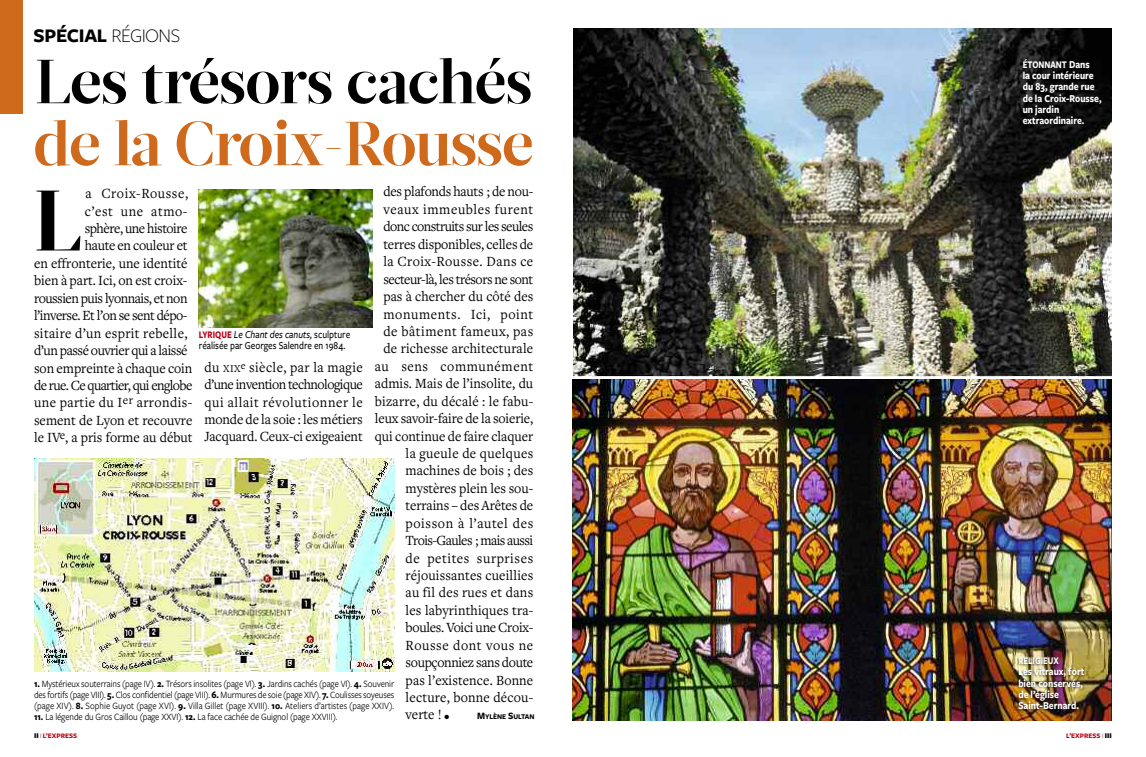
<style>
.page{position:relative;width:1146px;height:757px;background:#fff}
.page>*{position:absolute;margin:0;border:0;box-sizing:border-box;transform-origin:0 0}
.t1{font:900 85.5px "Glosa Display";color:#000;scale:.95 1}
.t2{font:700 62px "Glosa Display";letter-spacing:-.01em;color:#000}
.t3{font:700 62px "Glosa Display";letter-spacing:-.025em;color:#cf691b}
.t4{font:700 20px "Freight Sans Pro";letter-spacing:-.015em;color:#000}
.t5{font:14.6px/17.4px "Freight Text Pro";color:#000;text-align:justify;scale:.95 1}
.t6{font:14.6px "Freight Text Pro";letter-spacing:.045em;color:#000;scale:.95 1}
.t7{font:14.6px "Freight Text Pro";letter-spacing:-.035em;color:#000;scale:.95 1}
.t8{font:14.6px "Freight Text Pro";letter-spacing:-.02em;color:#000;scale:.95 1}
.t9{font:14.6px "Freight Text Pro";letter-spacing:-.04em;color:#000;scale:.95 1}
.t10{font:14.6px "Freight Text Pro";letter-spacing:.025em;color:#000;scale:.95 1}
.t11{font:14.6px "Freight Text Pro";letter-spacing:.02em;color:#000;scale:.95 1}
.t12{font:14.6px "Freight Text Pro";letter-spacing:-.045em;color:#000;scale:.95 1}
.t13{font:14.6px "Freight Text Pro";letter-spacing:-.03em;color:#000;scale:.95 1}
.t14{font:14.6px "Freight Text Pro";letter-spacing:.03em;color:#000;scale:.95 1}
.t15{font:14.6px "Freight Text Pro";letter-spacing:.035em;color:#000;scale:.95 1}
.t16{font:14.6px "Freight Text Pro";letter-spacing:.04em;color:#000;scale:.95 1}
.t17{font:14.6px "Freight Text Pro";letter-spacing:-.025em;color:#000;scale:.95 1}
.t18{font:700 11px/11.3px "Freight Sans Pro";color:#fff;scale:.85 1}
.t19{font:500 11px/11.3px "Freight Sans Pro";color:#000;scale:.85 1}
.t20{font:700 10.5px "Freight Sans Pro";color:#fff;scale:.8 1}
.t21{font:10px/11.2px "Freight Sans Pro";color:#000;text-align:justify;scale:.9 1}
.t22{font:700 7.5px "Freight Sans Pro";letter-spacing:-.005em;color:#000;scale:.95 1}
.t23{font:700 7.1px "Freight Sans Pro";color:#b90016}
.t24{font:6px "Zapf Dingbats";color:#000}
.s1{font-weight:300}
.s2{font-size:10px}
.s3{font-weight:700;font-size:10.5px;color:#b90016}
.s4{font-style:italic}
.s5{font-size:10.9px}
.s6{font-weight:700}
.s7{font-weight:900;font-size:7.5px;color:#000}
.s8{font-weight:300;font-size:7px;color:#000}
.s9{font-size:11px}
</style>
<div class="page">
<div style="left:0;top:0;width:23px;height:113px;background:#cf691b"></div>
<img style="left:34px;top:458px;width:360px;height:213px">
<img style="left:199px;top:190px;width:173px;height:137px">
<img style="left:573px;top:28px;width:538px;height:349px">
<img style="left:573px;top:380px;width:538px;height:340px">
<img style="left:1013px;top:639px;width:93px;height:82px">
<h3 class="t4" style="left:34px;top:23px;width:148px">SPÉCIAL <span class="s1">RÉGIONS</span></h3>
<h2 class="t2" style="left:35px;top:60px;width:499px">Les trésors cachés</h2>
<h2 class="t3" style="left:34px;top:122px;width:501px">de la Croix-Rousse</h2>
<p class="t8" style="left:383px;top:183px;width:159px">des plafonds hauts ; de nou-</p>
<p class="t6" style="left:383px;top:200px;width:159px">veaux immeubles furent</p>
<p class="t9" style="left:383px;top:218px;width:159px">donc construits sur les seules</p>
<p class="t5" style="left:383px;top:235px;width:159px">terres disponibles, celles de</p>
<p class="t15" style="left:383px;top:253px;width:159px">la Croix-Rousse. Dans ce</p>
<p class="t7" style="left:383px;top:270px;width:159px">secteur-là, les trésors ne sont</p>
<p class="t5" style="left:383px;top:287px;width:159px">pas à chercher du côté des</p>
<p class="t6" style="left:383px;top:305px;width:159px">monuments. Ici, point</p>
<p class="t16" style="left:383px;top:322px;width:159px">de bâtiment fameux, pas</p>
<p class="t5" style="left:383px;top:340px;width:159px">de richesse architecturale</p>
<p class="t6" style="left:375px;top:357px;width:168px">au sens communément</p>
<p class="t5" style="left:375px;top:374px;width:168px">admis. Mais de l’insolite, du</p>
<p class="t11" style="left:375px;top:392px;width:168px">bizarre, du décalé : le fabu-</p>
<p class="t5" style="left:375px;top:409px;width:168px">leux savoir-faire de la soierie,</p>
<p class="t5" style="left:375px;top:427px;width:168px">qui continue de faire claquer</p>
<p class="t10" style="left:405px;top:444px;width:136px">la gueule de quelques</p>
<p class="t5" style="left:405px;top:462px;width:136px">machines de bois ; des</p>
<p class="t5" style="left:405px;top:479px;width:136px">mystères plein les sou-</p>
<p class="t5" style="left:405px;top:496px;width:136px">terrains – des Arêtes de</p>
<p class="t6" style="left:405px;top:514px;width:136px">poisson à l’autel des</p>
<p class="t9" style="left:405px;top:531px;width:136px">Trois-Gaules ; mais aussi</p>
<p class="t6" style="left:405px;top:549px;width:136px">de petites surprises</p>
<p class="t5" style="left:405px;top:566px;width:136px">réjouissantes cueillies</p>
<p class="t11" style="left:405px;top:584px;width:136px">au fil des rues et dans</p>
<p class="t5" style="left:405px;top:601px;width:136px">les labyrinthiques tra-</p>
<p class="t8" style="left:405px;top:619px;width:136px">boules. Voici une Croix-</p>
<p class="t6" style="left:405px;top:636px;width:136px">Rousse dont vous ne</p>
<p class="t17" style="left:405px;top:653px;width:136px">soupçonniez sans doute</p>
<p class="t5" style="left:405px;top:671px;width:136px">pas l’existence. Bonne</p>
<p class="t5" style="left:405px;top:688px;width:136px">lecture, bonne décou-</p>
<p class="t5" style="left:405px;top:706px;width:39px">verte !</p>
<p class="t24" style="left:444px;top:714px;width:6px">●</p>
<p class="t22" style="left:477px;top:712px;width:62px"><span class="s2">M</span>YLÈNE <span class="s2">S</span>ULTAN</p>
<h1 class="t1" style="left:34px;top:191px;width:51px">L</h1>
<p class="t6" style="left:85px;top:185px;width:110px">a Croix-Rousse,</p>
<p class="t6" style="left:85px;top:202px;width:110px">c’est une atmo-</p>
<p class="t7" style="left:85px;top:219px;width:110px">sphère, une histoire</p>
<p class="t8" style="left:85px;top:237px;width:110px">haute en couleur et</p>
<p class="t5" style="left:34px;top:254px;width:163px">en effronterie, une identité</p>
<p class="t5" style="left:34px;top:272px;width:163px">bien à part. Ici, on est croix-</p>
<p class="t7" style="left:34px;top:289px;width:163px">roussien puis lyonnais, et non</p>
<p class="t7" style="left:34px;top:307px;width:163px">l’inverse. Et l’on se sent dépo-</p>
<p class="t10" style="left:34px;top:324px;width:163px">sitaire d’un esprit rebelle,</p>
<p class="t13" style="left:34px;top:341px;width:163px">d’un passé ouvrier qui a laissé</p>
<p class="t5" style="left:34px;top:359px;width:168px">son empreinte à chaque coin</p>
<p class="t12" style="left:34px;top:376px;width:168px">de rue. Ce quartier, qui englobe</p>
<p class="t14" style="left:34px;top:394px;width:168px">une partie du I<sup>er</sup> arrondis-</p>
<p class="t5" style="left:34px;top:411px;width:168px">sement de Lyon et recouvre</p>
<p class="t5" style="left:34px;top:428px;width:168px">le IV<sup>e</sup>, a pris forme au début</p>
<p class="t19" style="left:199px;top:328px;width:179px"><span class="s3">LYRIQUE</span> <span class="s4">Le Chant des canuts,</span> sculpture réalisée par Georges Salendre en 1984.</p>
<p class="t5" style="left:204px;top:358px;width:168px">du <span class="s5">xIx</span><sup>e</sup> siècle, par la magie d’une invention technologique qui allait révolutionner le monde de la soie : les métiers Jacquard. Ceux-ci exigeaient</p>
<p class="t21" style="left:34px;top:677px;width:402px"><span class="s6">1.</span> Mystérieux souterrains (page IV). <span class="s6">2.</span> Trésors insolites (page VI). <span class="s6">3.</span> Jardins cachés (page VI). <span class="s6">4.</span> Souvenir des fortifs (page VIII). <span class="s6">5.</span> Clos confidentiel (page VIII). <span class="s6">6.</span> Murmures de soie (page XIV). <span class="s6">7.</span> Coulisses soyeuses (page XIV). <span class="s6">8.</span> Sophie Guyot (page XVI). <span class="s6">9.</span> Villa Gillet (page XVIII). <span class="s6">10.</span> Ateliers d’artistes (page XXIV).</p>
<p class="t21" style="left:34px;top:711px;width:338px"><span class="s6">11.</span> La légende du Gros Caillou (page XXVI). <span class="s6">12.</span> La face cachée de Guignol (page XXVIII).</p>
<p class="t23" style="left:34px;top:731px;width:45px"><span class="s7">II</span> <span class="s8">I</span> L’EXPRESS</p>
<p class="t20" style="left:1022px;top:58px;width:85px">ÉTONNANT <span class="s9">Dans</span></p>
<p class="t18" style="left:1022px;top:70px;width:94px">la cour intérieure du 83, grande rue de la Croix-Rousse, un jardin extraordinaire.</p>
<p class="t20" style="left:1018px;top:654px;width:52px">RELIGIEUX</p>
<p class="t18" style="left:1018px;top:666px;width:79px">Les vitraux, fort bien conservés, de l’église<br>Saint-Bernard.</p>
<p class="t23" style="left:1065px;top:731px;width:47px">L’EXPRESS <span class="s8">I</span> <span class="s7">III</span></p>
</div>
